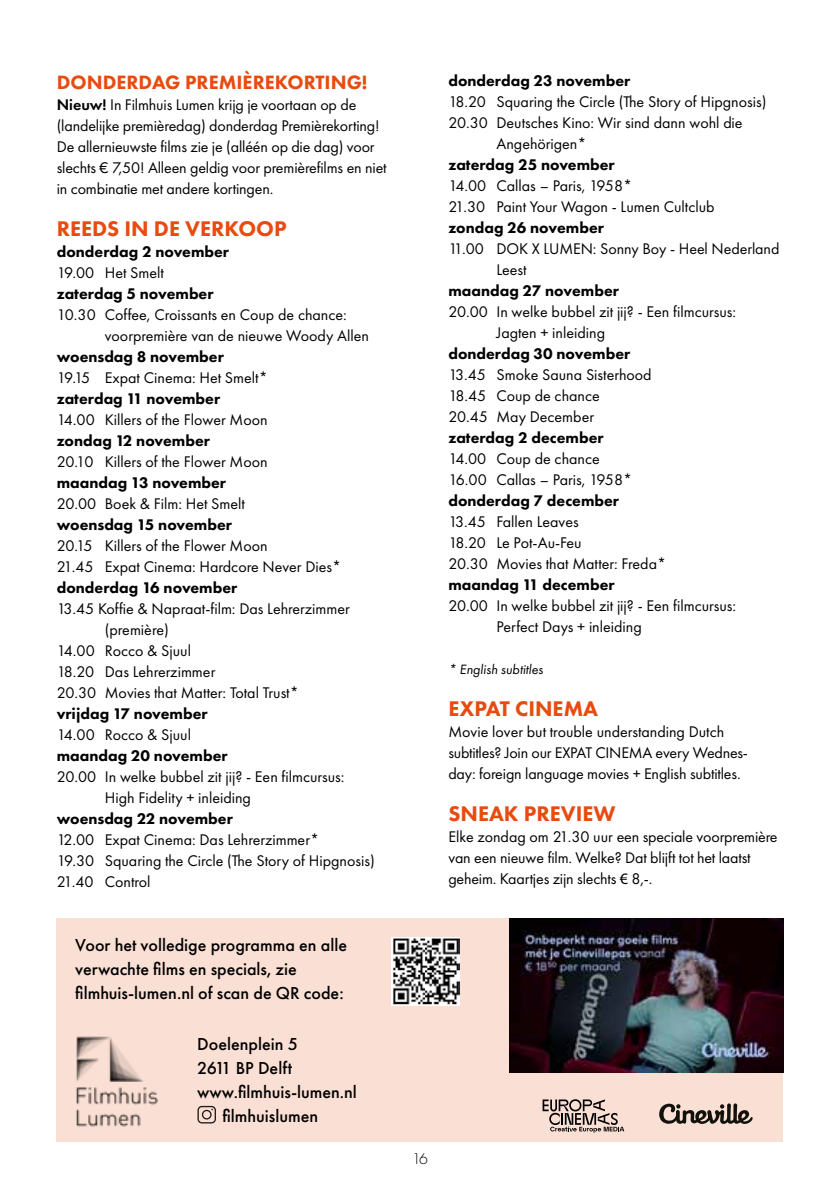
<style>
.page{position:relative;width:840px;height:1191px;background:#fff}
.page>*{position:absolute;margin:0;border:0;box-sizing:border-box;transform-origin:0 0}
.t1{font:800 22px "Futura PT";color:#e84b0f}
.t2{font:800 20px "Futura PT";color:#e84b0f}
.t3{font:500 18px/24px "Futura PT";color:#000}
.t4{font:16px/21px "Futura PT";color:#000}
.t5{font:800 16px "Futura PT";color:#000}
.t6{font:300 16px "Futura PT";color:#000}
.t7{font:italic 14px "Futura PT";color:#000}
.s1{font-weight:600}
.s2{font-family:"Myriad Pro"}
</style>
<div class="page">
<div style="left:57px;top:918px;width:725px;height:224px;background:#fadfd4"></div>
<svg style="left:659px;top:1103px;width:93px;height:21px"></svg>
<svg style="left:542px;top:1099px;width:82px;height:32px"></svg>
<svg style="left:391px;top:937px;width:69px;height:68px"></svg>
<img style="left:392px;top:938px;width:67px;height:66px">
<img style="left:509px;top:918px;width:273px;height:154px">
<svg style="left:197px;top:1105px;width:19px;height:18px"></svg>
<img style="left:56px;top:1015px;width:103px;height:127px">
<p class="t2" style="left:57px;top:70px;width:312px">DONDERDAG PREMIÈREKORTING!</p>
<p class="t4" style="left:57px;top:94px;width:331px"><span class="s1">Nieuw!</span> In Filmhuis Lumen krijg je voortaan op de (landelijke premièredag) donderdag Premièrekorting!<br>De allernieuwste films zie je (alléén op die dag) voor slechts € 7,50! Alleen geldig voor premièrefilms en niet in combinatie met andere kortingen.</p>
<h1 class="t1" style="left:57px;top:215px;width:231px">REEDS IN DE VERKOOP</h1>
<p class="t5" style="left:57px;top:242px;width:174px">donderdag 2 november</p>
<p class="t4" style="left:57px;top:262px;width:109px">19.00 Het Smelt</p>
<p class="t5" style="left:57px;top:284px;width:158px">zaterdag 5 november</p>
<p class="t4" style="left:105px;top:304px;width:265px;text-indent:-48px">10.30 Coffee, Croissants en Coup de chance: voorpremière van de nieuwe Woody Allen</p>
<p class="t5" style="left:57px;top:347px;width:168px">woensdag 8 november</p>
<p class="t4" style="left:57px;top:367px;width:212px">19.15 Expat Cinema: Het Smelt*</p>
<p class="t5" style="left:57px;top:389px;width:165px">zaterdag 11 november</p>
<p class="t4" style="left:57px;top:409px;width:212px">14.00 Killers of the Flower Moon</p>
<p class="t5" style="left:57px;top:431px;width:155px">zondag 12 november</p>
<p class="t4" style="left:57px;top:451px;width:212px">20.10 Killers of the Flower Moon</p>
<p class="t5" style="left:57px;top:473px;width:171px">maandag 13 november</p>
<p class="t4" style="left:57px;top:493px;width:190px">20.00 Boek &amp; Film: Het Smelt</p>
<p class="t5" style="left:57px;top:515px;width:177px">woensdag 15 november</p>
<p class="t4" style="left:57px;top:535px;width:286px">20.15 Killers of the Flower Moon<br>21.45 Expat Cinema: Hardcore Never Dies*</p>
<p class="t5" style="left:57px;top:577px;width:182px">donderdag 16 november</p>
<p class="t4" style="left:57px;top:598px;width:294px">13.45 Koffie &amp; Napraat-film: Das Lehrerzimmer</p>
<p class="t4" style="left:105px;top:619px;width:65px">(première)</p>
<p class="t4" style="left:57px;top:640px;width:136px">14.00 Rocco &amp; Sjuul</p>
<p class="t4" style="left:57px;top:661px;width:160px">18.20 Das Lehrerzimmer</p>
<p class="t4" style="left:57px;top:682px;width:243px">20.30 Movies that Matter: Total Trust*</p>
<p class="t5" style="left:57px;top:703px;width:152px">vrijdag 17 november</p>
<p class="t4" style="left:57px;top:724px;width:136px">14.00 Rocco &amp; Sjuul</p>
<p class="t5" style="left:57px;top:745px;width:172px">maandag 20 november</p>
<p class="t4" style="left:105px;top:766px;width:241px;text-indent:-48px">20.00 In welke bubbel zit jij? - Een filmcursus:<br>High Fidelity + inleiding</p>
<p class="t5" style="left:57px;top:808px;width:177px">woensdag 22 november</p>
<p class="t4" style="left:57px;top:829px;width:319px">12.00 Expat Cinema: Das Lehrerzimmer*<br>19.30 Squaring the Circle (The Story of Hipgnosis)<br>21.40 Control</p>
<p class="t3" style="left:75px;top:932px;width:273px">Voor het volledige programma en alle verwachte films en specials, zie filmhuis-lumen.nl of scan de QR code:</p>
<p class="t3" style="left:197px;top:1032px;width:102px">Doelenplein 5</p>
<p class="t3" style="left:197px;top:1056px;width:96px">2611 BP Delft</p>
<p class="t3" style="left:197px;top:1080px;width:161px">www.filmhuis-lumen.nl</p>
<p class="t3" style="left:222px;top:1104px;width:97px">filmhuislumen</p>
<p class="t5" style="left:448px;top:70px;width:183px">donderdag 23 november</p>
<p class="t4" style="left:448px;top:91px;width:319px">18.20 Squaring the Circle (The Story of Hipgnosis)</p>
<p class="t4" style="left:448px;top:112px;width:295px">20.30 Deutsches Kino: Wir sind dann wohl die</p>
<p class="t4" style="left:496px;top:133px;width:92px">Angehörigen*</p>
<p class="t5" style="left:448px;top:154px;width:168px">zaterdag 25 november</p>
<p class="t4" style="left:448px;top:175px;width:267px">14.00 Callas – Paris, 1958*<br>21.30 Paint Your Wagon - Lumen Cultclub</p>
<p class="t5" style="left:448px;top:217px;width:157px">zondag 26 november</p>
<p class="t4" style="left:496px;top:238px;width:284px;text-indent:-48px">11.00 DOK X LUMEN: Sonny Boy - Heel Nederland<br>Leest</p>
<p class="t5" style="left:448px;top:280px;width:172px">maandag 27 november</p>
<p class="t4" style="left:496px;top:301px;width:241px;text-indent:-48px">20.00 In welke bubbel zit jij? - Een filmcursus:<br>Jagten + inleiding</p>
<p class="t5" style="left:448px;top:343px;width:183px">donderdag 30 november</p>
<p class="t4" style="left:448px;top:364px;width:205px">13.45 Smoke Sauna Sisterhood<br>18.45 Coup de chance<br>20.45 May December</p>
<p class="t5" style="left:448px;top:427px;width:157px">zaterdag 2 december</p>
<p class="t4" style="left:448px;top:448px;width:185px">14.00 Coup de chance<br>16.00 Callas – Paris, 1958*</p>
<p class="t5" style="left:448px;top:490px;width:172px">donderdag 7 december</p>
<p class="t4" style="left:448px;top:511px;width:219px">13.45 Fallen Leaves<br>18.20 Le Pot-Au-Feu<br>20.30 Movies that Matter: Freda*</p>
<p class="t5" style="left:448px;top:574px;width:168px">maandag 11 december</p>
<p class="t4" style="left:496px;top:595px;width:241px;text-indent:-48px">20.00 In welke bubbel zit jij? - Een filmcursus:<br>Perfect Days + inleiding</p>
<p class="t7" style="left:448px;top:661px;width:96px">* English subtitles</p>
<h1 class="t1" style="left:448px;top:695px;width:151px">EXPAT CINEMA</h1>
<p class="t4" style="left:448px;top:721px;width:301px">Movie lover but trouble understanding Dutch subtitles? Join our EXPAT CINEMA every Wednes&shy;day: foreign language movies + English subtitles.</p>
<h1 class="t1" style="left:448px;top:800px;width:169px">SNEAK PREVIEW</h1>
<p class="t4" style="left:448px;top:826px;width:330px">Elke zondag om 21.30 uur een speciale voorpremière van een nieuwe film. Welke? Dat blijft tot het laatst geheim. Kaartjes zijn slechts <span class="s2">€</span> 8,-.</p>
<p class="t6" style="left:412px;top:1149px;width:17px">16</p>
</div>
